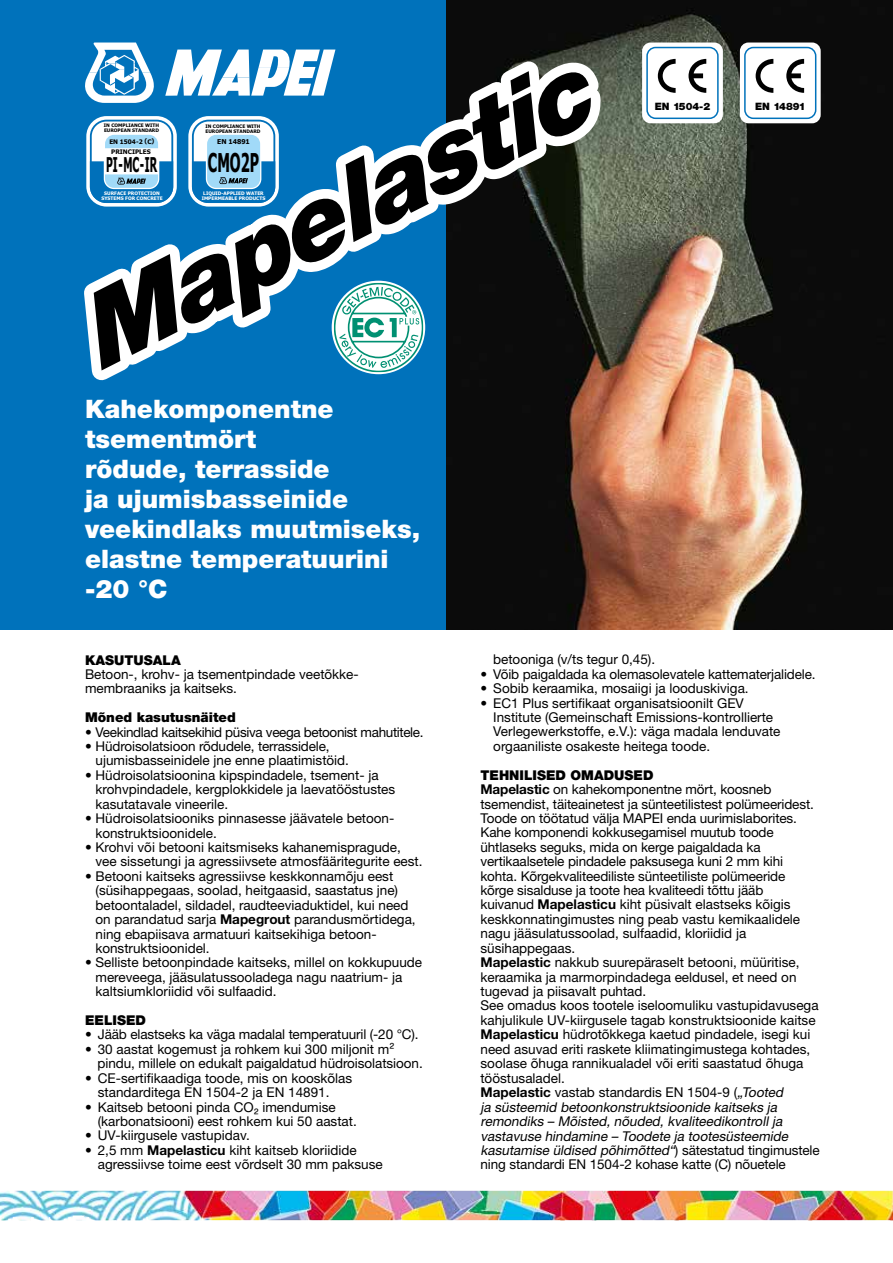
<style>
.page{position:relative;width:893px;height:1263px;background:#fff}
.page>*{position:absolute;margin:0;border:0;box-sizing:border-box;transform-origin:0 0}
.t1{font:italic 900 102px "Helvetica Neue LTW1 G";color:#fff}
.t2{font:700 26.1px "Tahoma";color:#000;scale:.54 1}
.t3{font:900 25.5px/30px "Helvetica Neue LTW1 G";color:#fff}
.t4{font:700 20.55px "Tahoma";color:#000;scale:.5 1}
.t5{font:13.5px/14.4px "Helvetica Neue LTW1 G";color:#000}
.t6{font:13.5px "Helvetica Neue LTW1 G";letter-spacing:-.025em;color:#000}
.t7{font:900 13.5px "Helvetica Neue LTW1 G";color:#000}
.t8{font:900 10.2px "Helvetica Neue LTW1 G";color:#000}
.t9{font:700 6.75px "Tahoma";color:#000}
.t10{font:700 6.3px "Tahoma";color:#000}
.t11{font:700 4.8px/5.4px "Tahoma";color:#fff;text-align:center}
.t12{font:700 4.8px/5.4px "Tahoma";color:#000}
.s1{font-weight:700}
.s2{font-weight:900}
.s3{font-style:italic}
</style>
<div class="page">
<img style="left:0;top:1191px;width:893px;height:29px">
<div style="left:0;top:0;width:446px;height:629px;background:#0072bb"></div>
<svg style="left:85px;top:43px;width:69px;height:60px"></svg>
<svg style="left:165px;top:50px;width:170px;height:46px"></svg>
<img style="left:446px;top:0;width:447px;height:629px">
<div style="left:740px;top:43px;width:81px;height:80px;background:#fff;border-radius:9px"></div>
<div style="left:744px;top:47px;width:72px;height:72px;border:2px solid #0072bb;border-radius:9px"></div>
<svg style="left:756px;top:59px;width:17px;height:34px"></svg>
<svg style="left:786px;top:59px;width:18px;height:34px"></svg>
<div style="left:642px;top:43px;width:81px;height:80px;background:#fff;border-radius:9px"></div>
<div style="left:646px;top:47px;width:73px;height:72px;border:2px solid #0072bb;border-radius:9px"></div>
<svg style="left:658px;top:59px;width:18px;height:34px"></svg>
<svg style="left:688px;top:59px;width:18px;height:34px"></svg>
<svg style="left:86px;top:116px;width:91px;height:91px"></svg>
<div style="left:92px;top:121px;width:79px;height:80px;background:#fff;border-radius:15px"></div>
<svg style="left:90px;top:134px;width:83px;height:69px"></svg>
<svg style="left:188px;top:116px;width:91px;height:91px"></svg>
<div style="left:194px;top:121px;width:79px;height:80px;background:#fff;border-radius:15px"></div>
<svg style="left:192px;top:135px;width:83px;height:68px"></svg>
<svg style="left:334px;top:283px;width:89px;height:89px;background:#98cdd1"></svg>
<h1 class="t1" style="left:59px;top:283px;width:560px;rotate:-27deg">Mapelastic</h1>
<h3 class="t3" style="left:85px;top:394px;width:337px">Kahekomponentne tsementmört<br>rõdude, terrasside<br>ja ujumisbasseinide veekindlaks muutmiseks, elastne temperatuurini -20 °C</h3>
<p class="t12" style="left:104px;top:122px;width:57px">IN COMPLIANCE WITH<br>EUROPEAN STANDARD</p>
<p class="t12" style="left:205px;top:123px;width:57px;line-height:4.9px">IN COMPLIANCE WITH<br>EUROPEAN STANDARD</p>
<h2 class="t2" style="left:208px;top:146px;width:96px">CMO2P</h2>
<p class="t10" style="left:109px;top:138px;width:47px">EN 1504-2 (C)</p>
<h3 class="t4" style="left:106px;top:152px;width:104px">PI-MC-IR</h3>
<p class="t9" style="left:217px;top:138px;width:34px">EN 14891</p>
<p class="t10" style="left:111px;top:148px;width:41px">PRINCIPLES</p>
<p class="t11" style="left:101px;top:190px;width:63px">SURFACE PROTECTION<br>SYSTEMS FOR CONCRETE</p>
<p class="t11" style="left:202px;top:191px;width:65px;line-height:4.9px">LIQUID-APPLIED WATER<br>IMPERMEABLE PRODUCTS</p>
<p class="t8" style="left:655px;top:100px;width:57px">EN 1504-2</p>
<p class="t8" style="left:755px;top:100px;width:52px">EN 14891</p>
<p class="t7" style="left:85px;top:651px;width:97px">KASUTUSALA</p>
<p class="t5" style="left:85px;top:667px;width:275px">Betoon-, krohv- ja tsementpindade veetõkke&shy;membraaniks ja kaitseks.</p>
<p class="t7" style="left:85px;top:709px;width:152px">Mõned kasutusnäited</p>
<p class="t6" style="left:85px;top:723px;width:340px">• Veekindlad kaitsekihid püsiva veega betoonist mahutitele.</p>
<p class="t5" style="left:96px;top:739px;width:255px;text-indent:-11px">• Hüdroisolatsioon rõdudele, terrassidele, ujumisbasseinidele jne enne plaatimistöid.</p>
<p class="t5" style="left:96px;top:768px;width:301px;text-indent:-11px">• Hüdroisolatsioonina kipspindadele, tsement- ja krohvpindadele, kergplokkidele ja laevatööstustes kasutatavale vineerile.</p>
<p class="t5" style="left:96px;top:811px;width:300px;text-indent:-11px">• Hüdroisolatsiooniks pinnasesse jäävatele betoon&shy;konstruktsioonidele.</p>
<p class="t5" style="left:96px;top:840px;width:329px;text-indent:-11px">• Krohvi või betooni kaitsmiseks kahanemispragude, vee sissetungi ja agressiivsete atmosfääritegurite eest.</p>
<p class="t5" style="left:96px;top:869px;width:322px;text-indent:-11px">• Betooni kaitseks agressiivse keskkonnamõju eest (süsihappegaas, soolad, heitgaasid, saastatus jne) betoontaladel, sildadel, raudteeviaduktidel, kui need on parandatud sarja <span class="s1">Mapegrout</span> parandusmörtidega, ning ebapiisava armatuuri kaitsekihiga betoon&shy;konstruktsioonidel.</p>
<p class="t5" style="left:96px;top:955px;width:328px;text-indent:-11px">• Selliste betoonpindade kaitseks, millel on kokkupuude mereveega, jääsulatussooladega nagu naatrium- ja kaltsiumkloriidid või sulfaadid.</p>
<p class="t7" style="left:85px;top:1012px;width:63px">EELISED</p>
<p class="t5" style="left:85px;top:1027px;width:335px">• Jääb elastseks ka väga madalal temperatuuril (-20 °C).</p>
<p class="t5" style="left:98px;top:1042px;width:327px;text-indent:-12px">• 30 aastat kogemust ja rohkem kui 300 miljonit m² pindu, millele on edukalt paigaldatud hüdroisolatsioon.</p>
<p class="t5" style="left:98px;top:1070px;width:256px;text-indent:-13px">• CE-sertifikaadiga toode, mis on kooskõlas standarditega EN 1504-2 ja EN 14891.</p>
<p class="t5" style="left:98px;top:1099px;width:261px;text-indent:-13px">• Kaitseb betooni pinda CO₂ imendumise (karbonatsiooni) eest rohkem kui 50 aastat.</p>
<p class="t5" style="left:85px;top:1128px;width:166px">• UV-kiirgusele vastupidav.</p>
<p class="t5" style="left:98px;top:1143px;width:286px;text-indent:-13px">• 2,5 mm <span class="s1">Mapelasticu</span> kiht kaitseb kloriidide agressiivse toime eest võrdselt 30 mm paksuse</p>
<p class="t5" style="left:493px;top:652px;width:163px">betooniga (v/ts tegur 0,45).</p>
<p class="t5" style="left:480px;top:667px;width:337px">• Võib paigaldada ka olemasolevatele kattematerjalidele.</p>
<p class="t5" style="left:480px;top:681px;width:270px">• Sobib keraamika, mosaiigi ja looduskiviga.</p>
<p class="t5" style="left:493px;top:695px;width:289px;text-indent:-13px">• EC1 Plus sertifikaat organisatsioonilt GEV Institute (Gemeinschaft Emissions-kontrollierte Verlegewerkstoffe, e.V.): väga madala lenduvate orgaaniliste osakeste heitega toode.</p>
<p class="t5" style="left:480px;top:768px;width:341px"><span class="s2">TEHNILISED OMADUSED<br></span><span class="s1">Mapelastic</span> on kahekomponentne mört, koosneb tsemendist, täiteainetest ja sünteetilistest polümeeridest.<br>Toode on töötatud välja MAPEI enda uurimislaborites.<br>Kahe komponendi kokkusegamisel muutub toode ühtlaseks seguks, mida on kerge paigaldada ka vertikaalsetele pindadele paksusega kuni 2 mm kihi kohta. Kõrgekvaliteediliste sünteetiliste polümeeride kõrge sisalduse ja toote hea kvaliteedi tõttu jääb kuivanud <span class="s1">Mapelasticu</span> kiht püsivalt elastseks kõigis keskkonnatingimustes ning peab vastu kemikaalidele nagu jääsulatussoolad, sulfaadid, kloriidid ja süsihappegaas.<br><span class="s1">Mapelastic</span> nakkub suurepäraselt betooni, müüritise, keraamika ja marmorpindadega eeldusel, et need on tugevad ja piisavalt puhtad.<br>See omadus koos tootele iseloomuliku vastupidavusega kahjulikule UV-kiirgusele tagab konstruktsioonide kaitse <span class="s1">Mapelasticu</span> hüdrotõkkega kaetud pindadele, isegi kui need asuvad eriti raskete kliimatingimustega kohtades, soolase õhuga rannikualadel või eriti saastatud õhuga tööstusaladel.<br><span class="s1">Mapelastic</span> vastab standardis EN 1504-9 (<span class="s3">„Tooted<br>ja süsteemid betoonkonstruktsioonide kaitseks ja remondiks – Mõisted, nõuded, kvaliteedikontroll ja vastavuse hindamine – Toodete ja tootesüsteemide kasutamise üldised põhimõtted“</span>) s ät e st at u d t i n g i m u st e l e ning standardi EN 1504-2 kohase katte (C) nõuetele</p>
</div>
